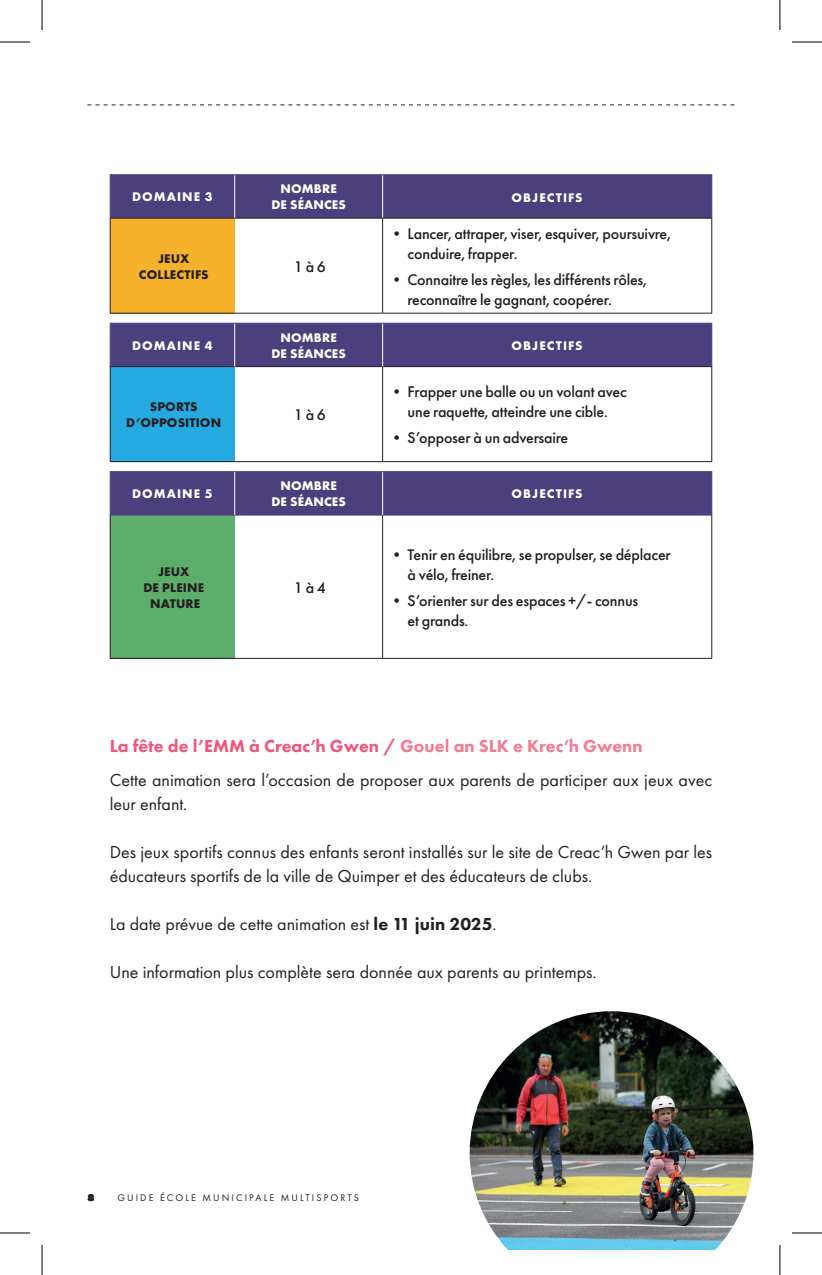
<style>
.page{position:relative;width:822px;height:1275px;background:#fff}
.page>*{position:absolute;margin:0;border:0;box-sizing:border-box;transform-origin:0 0}
.t1{font:18px/34.4px "Futura PT";color:#231f20}
.t2{font:500 16px/20px "Futura PT";letter-spacing:-.01em;color:#231f20}
.t3{font:700 13px "Futura PT";letter-spacing:.08em;color:#fff}
.t4{font:700 13px/16px "Futura PT";letter-spacing:.01em;color:#231f20;text-align:center}
.t5{font:700 13px/16px "Futura PT";letter-spacing:.01em;color:#fff;text-align:center}
.t6{font:10px "Futura PT";letter-spacing:.21em;color:#231f20}
.t7{font:800 10px "Futura PT";color:#231f20}
.s1{font-weight:800;color:#f0567b}
.s2{font-weight:800;color:#f27c91}
.s3{font-weight:800}
</style>
<div class="page">
<svg style="left:87px;top:104px;width:647px;height:1px"></svg>
<div style="left:111px;top:175px;width:599px;height:43px;background:#4b3f7e"></div>
<div style="left:110px;top:218px;width:124px;height:95px;background:#f7b22b"></div>
<hr style="left:234px;top:175px;width:1px;height:43px;background:#fff">
<hr style="left:382px;top:175px;width:1px;height:43px;background:#fff">
<hr style="left:110px;top:218px;width:124px;height:1px;background:#231f20">
<hr style="left:234px;top:218px;width:148px;height:1px;background:#231f20">
<hr style="left:110px;top:313px;width:124px;height:1px;background:#231f20">
<hr style="left:382px;top:218px;width:329px;height:1px;background:#231f20">
<hr style="left:110px;top:174px;width:124px;height:1px;background:#4b3f7e">
<hr style="left:110px;top:175px;width:1px;height:43px;background:#4b3f7e">
<hr style="left:234px;top:174px;width:148px;height:1px;background:#4b3f7e">
<hr style="left:382px;top:174px;width:329px;height:1px;background:#4b3f7e">
<hr style="left:710px;top:175px;width:1px;height:43px;background:#4b3f7e">
<hr style="left:110px;top:218px;width:1px;height:95px;background:#231f20">
<hr style="left:382px;top:218px;width:1px;height:95px;background:#231f20">
<hr style="left:711px;top:218px;width:1px;height:95px;background:#231f20">
<hr style="left:234px;top:313px;width:148px;height:1px;background:#231f20">
<hr style="left:382px;top:313px;width:329px;height:1px;background:#231f20">
<div style="left:111px;top:324px;width:599px;height:42px;background:#4b3f7e"></div>
<div style="left:110px;top:366px;width:124px;height:95px;background:#24aae1"></div>
<hr style="left:110px;top:366px;width:124px;height:1px;background:#231f20">
<hr style="left:234px;top:366px;width:148px;height:1px;background:#231f20">
<hr style="left:110px;top:461px;width:124px;height:1px;background:#231f20">
<hr style="left:382px;top:366px;width:329px;height:1px;background:#231f20">
<hr style="left:110px;top:323px;width:124px;height:1px;background:#4b3f7e">
<hr style="left:110px;top:324px;width:1px;height:42px;background:#4b3f7e">
<hr style="left:234px;top:323px;width:148px;height:1px;background:#4b3f7e">
<hr style="left:382px;top:323px;width:329px;height:1px;background:#4b3f7e">
<hr style="left:710px;top:324px;width:1px;height:42px;background:#4b3f7e">
<hr style="left:110px;top:367px;width:1px;height:94px;background:#231f20">
<hr style="left:382px;top:367px;width:1px;height:94px;background:#231f20">
<hr style="left:711px;top:367px;width:1px;height:94px;background:#231f20">
<hr style="left:234px;top:461px;width:148px;height:1px;background:#231f20">
<hr style="left:382px;top:461px;width:329px;height:1px;background:#231f20">
<hr style="left:234px;top:324px;width:1px;height:42px;background:#fff">
<hr style="left:382px;top:324px;width:1px;height:42px;background:#fff">
<div style="left:111px;top:472px;width:599px;height:43px;background:#4b3f7e"></div>
<div style="left:110px;top:515px;width:124px;height:143px;background:#5dae6b"></div>
<hr style="left:110px;top:658px;width:124px;height:1px;background:#231f20">
<hr style="left:110px;top:515px;width:124px;height:1px;background:#4b3f7e">
<hr style="left:234px;top:515px;width:148px;height:1px;background:#4b3f7e">
<hr style="left:382px;top:515px;width:329px;height:1px;background:#4b3f7e">
<hr style="left:110px;top:471px;width:124px;height:1px;background:#4b3f7e">
<hr style="left:110px;top:472px;width:1px;height:43px;background:#4b3f7e">
<hr style="left:234px;top:471px;width:148px;height:1px;background:#4b3f7e">
<hr style="left:382px;top:471px;width:329px;height:1px;background:#4b3f7e">
<hr style="left:710px;top:472px;width:1px;height:43px;background:#4b3f7e">
<hr style="left:110px;top:515px;width:1px;height:143px;background:#231f20">
<hr style="left:382px;top:515px;width:1px;height:143px;background:#231f20">
<hr style="left:711px;top:515px;width:1px;height:143px;background:#231f20">
<hr style="left:234px;top:658px;width:148px;height:1px;background:#231f20">
<hr style="left:382px;top:658px;width:329px;height:1px;background:#231f20">
<hr style="left:234px;top:472px;width:1px;height:43px;background:#fff">
<hr style="left:382px;top:472px;width:1px;height:43px;background:#fff">
<img style="left:469px;top:1011px;width:284px;height:239px">
<hr style="left:0;top:42px;width:30px;height:1px;background:#000">
<hr style="left:791px;top:42px;width:30px;height:1px;background:#000">
<hr style="left:0;top:1232px;width:30px;height:1px;background:#000">
<hr style="left:791px;top:1232px;width:30px;height:1px;background:#000">
<hr style="left:42px;top:0;width:1px;height:30px;background:#000">
<hr style="left:42px;top:1245px;width:1px;height:30px;background:#000">
<hr style="left:779px;top:0;width:1px;height:30px;background:#000">
<hr style="left:779px;top:1245px;width:1px;height:30px;background:#000">
<p class="t3" style="left:132px;top:189px;width:82px">DOMAINE 3</p>
<p class="t5" style="left:271px;top:181px;width:76px">NOMBRE<br>DE SÉANCES</p>
<p class="t3" style="left:511px;top:189px;width:72px">OBJECTIFS</p>
<p class="t4" style="left:139px;top:250px;width:71px">JEUX<br>COLLECTIFS</p>
<p class="t2" style="left:293px;top:256px;width:34px">1 à 6</p>
<p class="t2" style="left:407px;top:224px;width:265px;text-indent:-19px">• Lancer, attraper, viser, esquiver, poursuivre, conduire, frapper.</p>
<p class="t2" style="left:407px;top:269px;width:241px;text-indent:-19px">• Connaitre les règles, les différents rôles, reconnaître le gagnant, coopérer.</p>
<p class="t3" style="left:132px;top:337px;width:82px">DOMAINE 4</p>
<p class="t5" style="left:271px;top:329px;width:76px">NOMBRE<br>DE SÉANCES</p>
<p class="t3" style="left:511px;top:337px;width:72px">OBJECTIFS</p>
<p class="t4" style="left:126px;top:398px;width:96px">SPORTS<br>D’OPPOSITION</p>
<p class="t2" style="left:293px;top:405px;width:34px">1 à 6</p>
<p class="t2" style="left:388px;top:382px;width:239px;text-align:center">• Frapper une balle ou un volant avec une raquette, atteindre une cible.</p>
<p class="t2" style="left:388px;top:428px;width:181px">• S’opposer à un adversaire</p>
<p class="t3" style="left:132px;top:485px;width:82px">DOMAINE 5</p>
<p class="t5" style="left:271px;top:477px;width:76px">NOMBRE<br>DE SÉANCES</p>
<p class="t3" style="left:511px;top:486px;width:72px">OBJECTIFS</p>
<p class="t4" style="left:143px;top:563px;width:62px">JEUX<br>DE PLEINE<br>NATURE</p>
<p class="t2" style="left:293px;top:577px;width:34px">1 à 4</p>
<p class="t2" style="left:407px;top:544px;width:264px;text-indent:-19px">• Tenir en équilibre, se propulser, se déplacer à vélo, freiner.</p>
<p class="t2" style="left:407px;top:590px;width:232px;text-indent:-19px">• S’orienter sur des espaces +/- connus et grands.</p>
<p class="t1" style="left:110px;top:728px;width:603px"><span class="s1">La fête de l’EMM à Creac’h Gwen /</span> <span class="s2">Gouel an SLK e Krec’h Gwenn<br></span>Cette animation sera l’occasion de proposer aux parents de participer aux jeux avec</p>
<p class="t1" style="left:110px;top:787px;width:79px">leur enfant.</p>
<p class="t1" style="left:110px;top:840px;width:603px;line-height:24px">Des jeux sportifs connus des enfants seront installés sur le site de Creac’h Gwen par les éducateurs sportifs de la ville de Quimper et des éducateurs de clubs.</p>
<p class="t1" style="left:110px;top:907px;width:388px">La date prévue de cette animation est <span class="s3">le 11 juin 2025</span>.</p>
<p class="t1" style="left:110px;top:955px;width:488px">Une information plus complète sera donnée aux parents au printemps.</p>
<p class="t7" style="left:87px;top:1191px;width:9px">8</p>
<p class="t6" style="left:117px;top:1191px;width:243px">GUIDE ÉCOLE MUNICIPALE MULTISPORTS</p>
</div>
